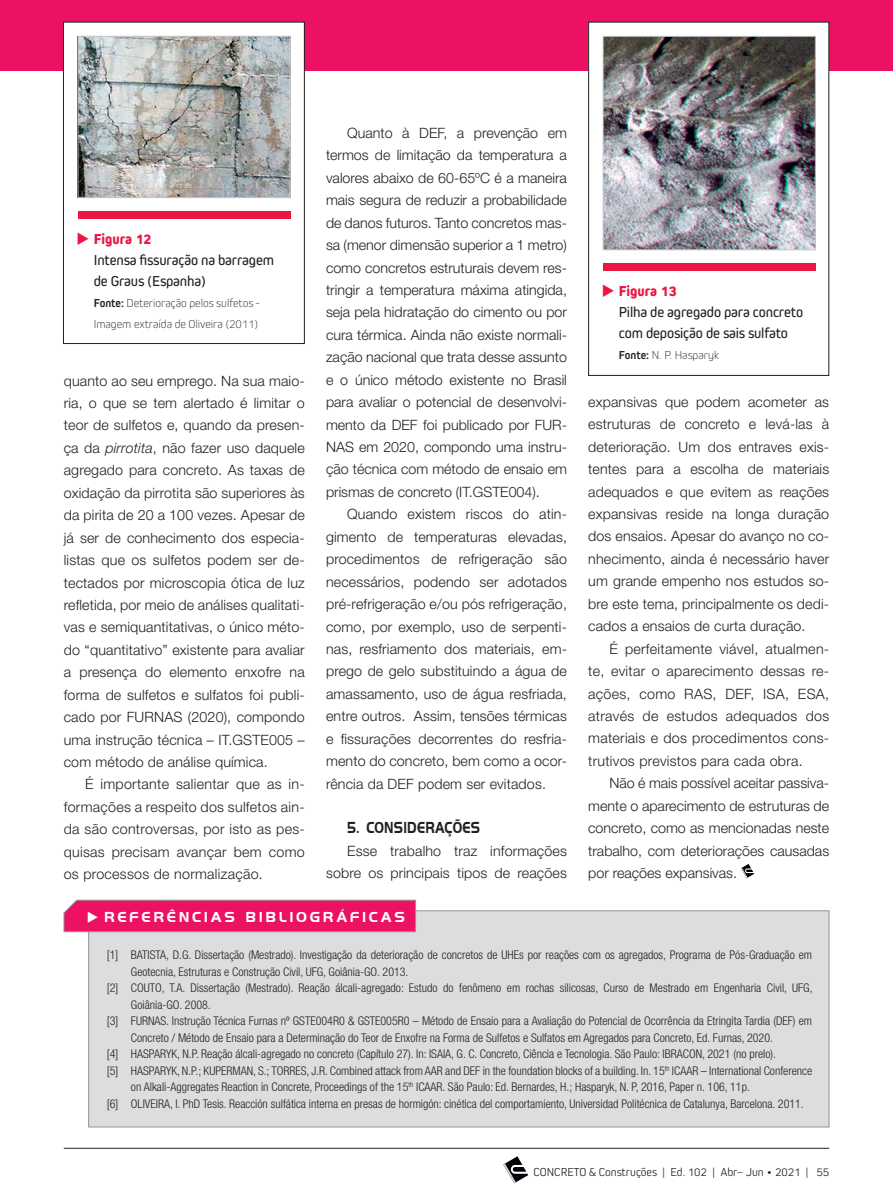
<style>
.page{position:relative;width:893px;height:1191px;background:#fff}
.page>*{position:absolute;margin:0;border:0;box-sizing:border-box;transform-origin:0 0}
.t1{font:700 16.5px "Handel Got D";letter-spacing:.02em;color:#231f20;scale:.8 1}
.t2{font:15px/21px "Kiro";letter-spacing:-.01em;color:#231f20}
.t3{font:700 15px "Handel Got D";letter-spacing:.18em;color:#fff}
.t4{font:300 14.25px/22.5px "Helvetica Neue LT Std";letter-spacing:.01em;color:#231f20;text-align:justify}
.t5{font:300 condensed 12px "Helvetica Neue LT Std";color:#231f20}
.t6{font:200 12px/21px "Kiro";color:#231f20}
.t7{font:300 12px "Kiro";color:#231f20}
.s1{color:#ea1745}
.s2{font-weight:800;color:#ea1745}
.s3{font-weight:700}
.s4{font-style:italic}
</style>
<div class="page">
<svg style="left:503px;top:1156px;width:25px;height:27px"></svg>
<hr style="left:64px;top:1148px;width:765px;height:1px;background:#231f20">
<div style="left:0;top:0;width:893px;height:70px;background:#ec1163"></div>
<svg style="left:741px;top:864px;width:13px;height:14px"></svg>
<div style="left:63px;top:22px;width:241px;height:321px;background:#fff"></div>
<div style="left:63px;top:22px;width:242px;height:322px;border:1px solid #231f20"></div>
<div style="left:78px;top:211px;width:212px;height:7px;background:#ea1745"></div>
<img style="left:80px;top:38px;width:208px;height:158px">
<div style="left:78px;top:36px;width:212px;height:162px;border:1px solid #c7c8ca"></div>
<div style="left:589px;top:22px;width:240px;height:353px;background:#fff"></div>
<div style="left:588px;top:22px;width:241px;height:354px;border:1px solid #231f20"></div>
<div style="left:603px;top:263px;width:212px;height:7px;background:#ea1745"></div>
<img style="left:605px;top:38px;width:208px;height:210px">
<div style="left:603px;top:36px;width:212px;height:214px;border:1px solid #c7c8ca"></div>
<div style="left:88px;top:910px;width:741px;height:217px;background:#dcdddf;border:1px solid #939598"></div>
<svg style="left:64px;top:899px;width:352px;height:33px;background:#e71f6a"></svg>
<p class="t2" style="left:94px;top:228px;width:182px;text-indent:-17px"><span class="s1">◆</span> <span class="s2">Figura 12<br></span>Intensa fissuração na barragem de Graus (Espanha)</p>
<p class="t6" style="left:94px;top:291px;width:168px"><span class="s3">Fonte:</span> Deterioração pelos sulfetos -<br>Imagem extraída de Oliveira (2011)</p>
<p class="t4" style="left:64px;top:369px;width:242px">quanto ao seu emprego. Na sua maio&shy;ria, o que se tem alertado é limitar o teor de sulfetos e, quando da presen&shy;ça da <span class="s4">pirrotita</span>, não fazer uso daquele agregado para concreto. As taxas de oxidação da pirrotita são superiores às da pirita de 20 a 100 vezes. Apesar de já ser de conhecimento dos especia&shy;listas que os sulfetos podem ser de&shy;tectados por microscopia ótica de luz refletida, por meio de análises qualitati&shy;vas e semiquantitativas, o único méto&shy;do “quantitativo” existente para avaliar a presença do elemento enxofre na forma de sulfetos e sulfatos foi publi&shy;cado por FURNAS (2020), compondo uma instrução técnica – IT.GSTE005 – com método de análise química.</p>
<p class="t4" style="left:64px;top:773px;width:242px;text-indent:21px">É importante salientar que as in&shy;formações a respeito dos sulfetos ain&shy;da são controversas, por isto as pes&shy;quisas precisam avançar bem como os processos de normalização.</p>
<p class="t4" style="left:326px;top:121px;width:242px;text-indent:21px">Quanto à DEF, a prevenção em termos de limitação da temperatura a valores abaixo de 60-65ºC é a maneira mais segura de reduzir a probabilidade de danos futuros. Tanto concretos mas&shy;sa (menor dimensão superior a 1 metro) como concretos estruturais devem res&shy;tringir a temperatura máxima atingida, seja pela hidratação do cimento ou por cura térmica. Ainda não existe normali&shy;zação nacional que trata desse assunto e o único método existente no Brasil para avaliar o potencial de desenvolvi&shy;mento da DEF foi publicado por FUR-NAS em 2020, compondo uma instru&shy;ção técnica com método de ensaio em prismas de concreto (IT.GSTE004).</p>
<p class="t4" style="left:326px;top:503px;width:242px;text-indent:21px">Quando existem riscos do atin&shy;gimento de temperaturas elevadas, procedimentos de refrigeração são necessários, podendo ser adotados pré-refrigeração e/ou pós refrigeração, como, por exemplo, uso de serpenti&shy;nas, resfriamento dos materiais, em&shy;prego de gelo substituindo a água de amassamento, uso de água resfriada, entre outros. Assim, tensões térmicas e fissurações decorrentes do resfria&shy;mento do concreto, bem como a ocor&shy;rência da DEF podem ser evitados.</p>
<p class="t1" style="left:347px;top:818px;width:167px">5. CONSIDERAÇÕES</p>
<p class="t4" style="left:326px;top:839px;width:242px;text-align:right">Esse trabalho traz informações sobre os principais tipos de reações</p>
<p class="t3" style="left:87px;top:908px;width:319px">◆ REFERÊNCIAS BIBLIOGRÁFICAS</p>
<p class="t2" style="left:619px;top:280px;width:186px;text-indent:-17px"><span class="s1">◆</span> <span class="s2">Figura 13<br></span>Pilha de agregado para concreto com deposição de sais sulfato</p>
<p class="t6" style="left:619px;top:344px;width:102px"><span class="s3">Fonte:</span> N. P. Hasparyk</p>
<p class="t4" style="left:588px;top:390px;width:242px">expansivas que podem acometer as estruturas de concreto e levá-las à deterioração. Um dos entraves exis&shy;tentes para a escolha de materiais adequados e que evitem as reações expansivas reside na longa duração dos ensaios. Apesar do avanço no co&shy;nhecimento, ainda é necessário haver um grande empenho nos estudos so&shy;bre este tema, principalmente os dedi&shy;cados a ensaios de curta duração.</p>
<p class="t4" style="left:588px;top:637px;width:242px;text-indent:21px">É perfeitamente viável, atualmen&shy;te, evitar o aparecimento dessas re&shy;ações, como RAS, DEF, ISA, ESA, através de estudos adequados dos materiais e dos procedimentos cons&shy;trutivos previstos para cada obra.</p>
<p class="t4" style="left:588px;top:771px;width:242px;text-indent:21px">Não é mais possível aceitar passiva&shy;mente o aparecimento de estruturas de concreto, como as mencionadas neste trabalho, com deteriorações causadas por reações expansivas.</p>
<p class="t5" style="left:107px;top:948px;width:707px">[1] BATISTA, D.G. Dissertação (Mestrado). Investigação da deterioração de concretos de UHEs por reações com os agregados, Programa de Pós-Graduação em</p>
<p class="t5" style="left:131px;top:964px;width:279px">Geotecnia, Estruturas e Construção Civil, UFG, Goiânia-GO. 2013.</p>
<p class="t5" style="left:107px;top:981px;width:707px">[2] COUTO, T.A. Dissertação (Mestrado). Reação álcali-agregado: Estudo do fenômeno em rochas silicosas, Curso de Mestrado em Engenharia Civil, UFG,</p>
<p class="t5" style="left:131px;top:997px;width:81px">Goiânia-GO. 2008.</p>
<p class="t5" style="left:107px;top:1014px;width:707px">[3] FURNAS. Instrução Técnica Furnas nº GSTE004R0 &amp; GSTE005R0 – Método de Ensaio para a Avaliação do Potencial de Ocorrência da Etringita Tardia (DEF) em</p>
<p class="t5" style="left:131px;top:1030px;width:644px">Concreto / Método de Ensaio para a Determinação do Teor de Enxofre na Forma de Sulfetos e Sulfatos em Agregados para Concreto, Ed. Furnas, 2020.</p>
<p class="t5" style="left:107px;top:1047px;width:670px">[4] HASPARYK, N.P. Reação álcali-agregado no concreto (Capítulo 27). In: ISAIA, G. C. Concreto, Ciência e Tecnologia. São Paulo: IBRACON, 2021 (no prelo).</p>
<p class="t5" style="left:107px;top:1063px;width:707px">[5] HASPARYK, N.P.; KUPERMAN, S.; TORRES, J.R. Combined attack from AAR and DEF in the foundation blocks of a building. In. 15<sup>th</sup> ICAAR – International Conference</p>
<p class="t5" style="left:131px;top:1080px;width:620px">on Alkali-Aggregates Reaction in Concrete, Proceedings of the 15<sup>th</sup> ICAAR. São Paulo: Ed. Bernardes, H.; Hasparyk, N. P, 2016, Paper n. 106, 11p.</p>
<p class="t5" style="left:107px;top:1096px;width:698px">[6] OLIVEIRA, I. PhD Tesis. Reacción sulfática interna en presas de hormigón: cinética del comportamiento, Universidad Politécnica de Catalunya, Barcelona. 2011.</p>
<p class="t7" style="left:533px;top:1164px;width:297px">CONCRETO &amp; Construções | Ed. 102 | Abr– Jun • 2021 | 55</p>
</div>
